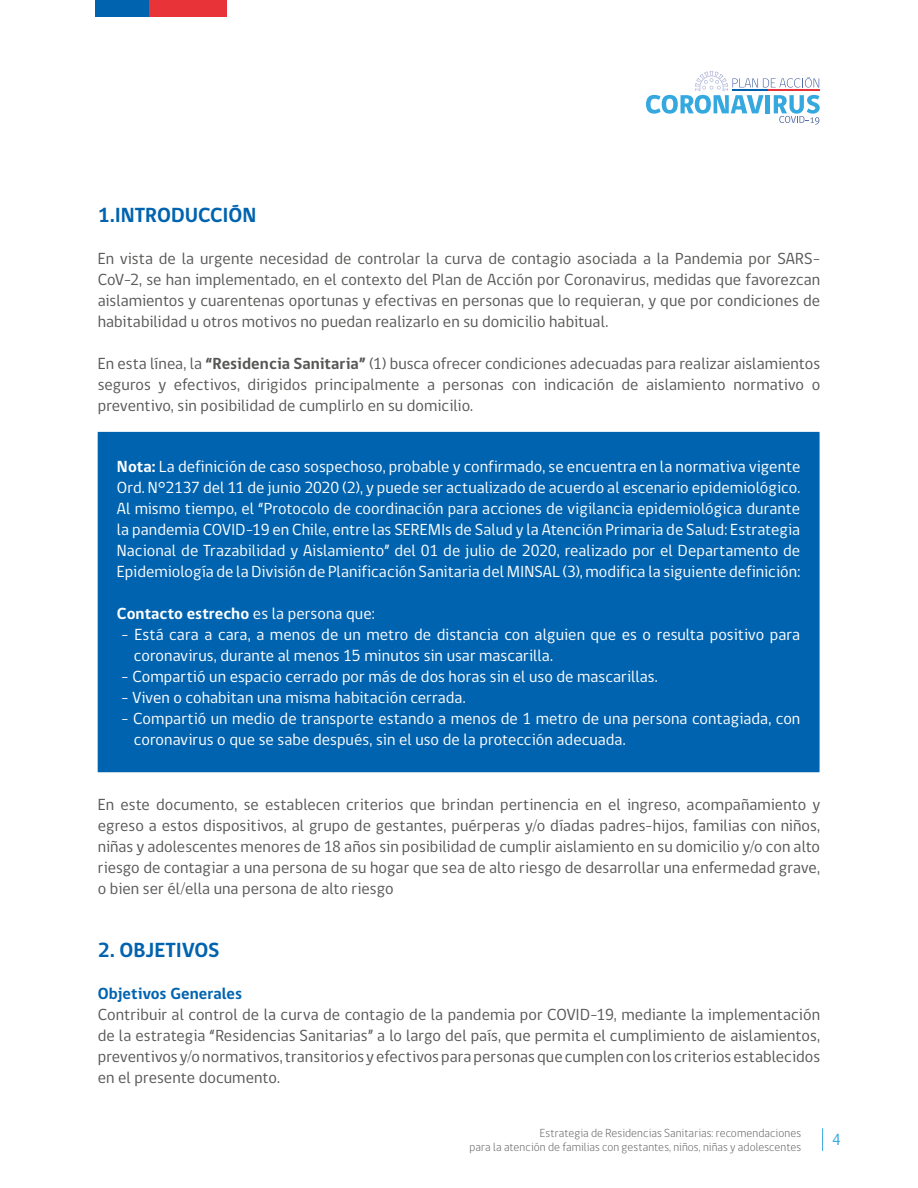
<style>
.page{position:relative;width:918px;height:1188px;background:#fff}
.page>*{position:absolute;margin:0;border:0;box-sizing:border-box;transform-origin:0 0}
.t1{font:700 21px "gob CL";color:#0063af}
.t2{font:16.5px/21px "gob CL";letter-spacing:.005em;color:#575756;text-align:justify}
.t3{font:16.5px/21px "gob CL";letter-spacing:.005em;color:#fff}
.t4{font:700 16.5px "gob CL";letter-spacing:.005em;color:#fff}
.t5{font:700 16.5px "gob CL";letter-spacing:.005em;color:#0063b0}
.t6{font:16.5px "gob CL";color:#36a8e0}
.t7{font:300 12px/14.4px "gob CL";letter-spacing:.01em;color:#575756;text-align:right}
.s1{font-weight:700}
.s2{font-weight:400}
</style>
<div class="page">
<svg style="left:822px;top:1128px;width:1px;height:23px"></svg>
<div style="left:95px;top:0;width:54px;height:16px;background:#0063b0"></div>
<div style="left:149px;top:0;width:78px;height:16px;background:#e83338"></div>
<svg style="left:646px;top:71px;width:174px;height:54px"></svg>
<div style="left:98px;top:432px;width:721px;height:340px;background:#0063af"></div>
<hr style="left:819px;top:433px;width:1px;height:338px;background:#0063af">
<p class="t1" style="left:98px;top:201px;width:160px">1.INTRODUCCIÓN</p>
<p class="t2" style="left:98px;top:248px;width:724px">En vista de la urgente necesidad de controlar la curva de contagio asociada a la Pandemia por SARS-CoV-2, se han implementado, en el contexto del Plan de Acción por Coronavirus, medidas que favorezcan aislamientos y cuarentenas oportunas y efectivas en personas que lo requieran, y que por condiciones de habitabilidad u otros motivos no puedan realizarlo en su domicilio habitual.</p>
<p class="t2" style="left:98px;top:353px;width:724px">En esta línea, la <span class="s1">“Residencia Sanitaria”</span> (1) busca ofrecer condiciones adecuadas para realizar aislamientos seguros y efectivos, dirigidos principalmente a personas con indicación de aislamiento normativo o preventivo, sin posibilidad de cumplirlo en su domicilio.</p>
<p class="t3" style="left:117px;top:456px;width:685px;text-align:justify"><span class="s1">Nota:</span> La definición de caso sospechoso, probable y confirmado, se encuentra en la normativa vigente Ord. N°2137 del 11 de junio 2020 (2), y puede ser actualizado de acuerdo al escenario epidemiológico.<br>Al mismo tiempo, el “Protocolo de coordinación para acciones de vigilancia epidemiológica durante la pandemia COVID-19 en Chile, entre las SEREMIs de Salud y la Atención Primaria de Salud: Estrategia Nacional de Trazabilidad y Aislamiento” del 01 de julio de 2020, realizado por el Departamento de Epidemiología de la División de Planificación Sanitaria del MINSAL (3), modifica la siguiente definición:</p>
<p class="t4" style="left:117px;top:602px;width:259px">Contacto estrecho <span class="s2">es la persona que:</span></p>
<p class="t3" style="left:134px;top:624px;width:668px;text-indent:-13px">- Está cara a cara, a menos de un metro de distancia con alguien que es o resulta positivo para coronavirus, durante al menos 15 minutos sin usar mascarilla.</p>
<p class="t3" style="left:121px;top:666px;width:538px">- Compartió un espacio cerrado por más de dos horas sin el uso de mascarillas.</p>
<p class="t3" style="left:121px;top:687px;width:346px">- Viven o cohabitan una misma habitación cerrada.</p>
<p class="t3" style="left:134px;top:708px;width:668px;text-indent:-13px">- Compartió un medio de transporte estando a menos de 1 metro de una persona contagiada, con coronavirus o que se sabe después, sin el uso de la protección adecuada.</p>
<p class="t2" style="left:98px;top:794px;width:724px">En este documento, se establecen criterios que brindan pertinencia en el ingreso, acompañamiento y egreso a estos dispositivos, al grupo de gestantes, puérperas y/o díadas padres-hijos, familias con niños, niñas y adolescentes menores de 18 años sin posibilidad de cumplir aislamiento en su domicilio y/o con alto riesgo de contagiar a una persona de su hogar que sea de alto riesgo de desarrollar una enfermedad grave, o bien ser él/ella una persona de alto riesgo</p>
<p class="t1" style="left:98px;top:936px;width:123px">2. OBJETIVOS</p>
<p class="t5" style="left:98px;top:982px;width:146px">Objetivos Generales</p>
<p class="t2" style="left:98px;top:1004px;width:724px">Contribuir al control de la curva de contagio de la pandemia por COVID-19, mediante la implementación de la estrategia “Residencias Sanitarias” a lo largo del país, que permita el cumplimiento de aislamientos, preventivos y/o normativos, transitorios y efectivos para personas que cumplen con los criterios establecidos en el presente documento.</p>
<p class="t7" style="left:469px;top:1126px;width:333px">Estrategia de Residencias Sanitarias: recomendaciones<br>para la atención de familias con gestantes, niños, niñas y adolescentes</p>
<p class="t6" style="left:832px;top:1129px;width:10px">4</p>
</div>
